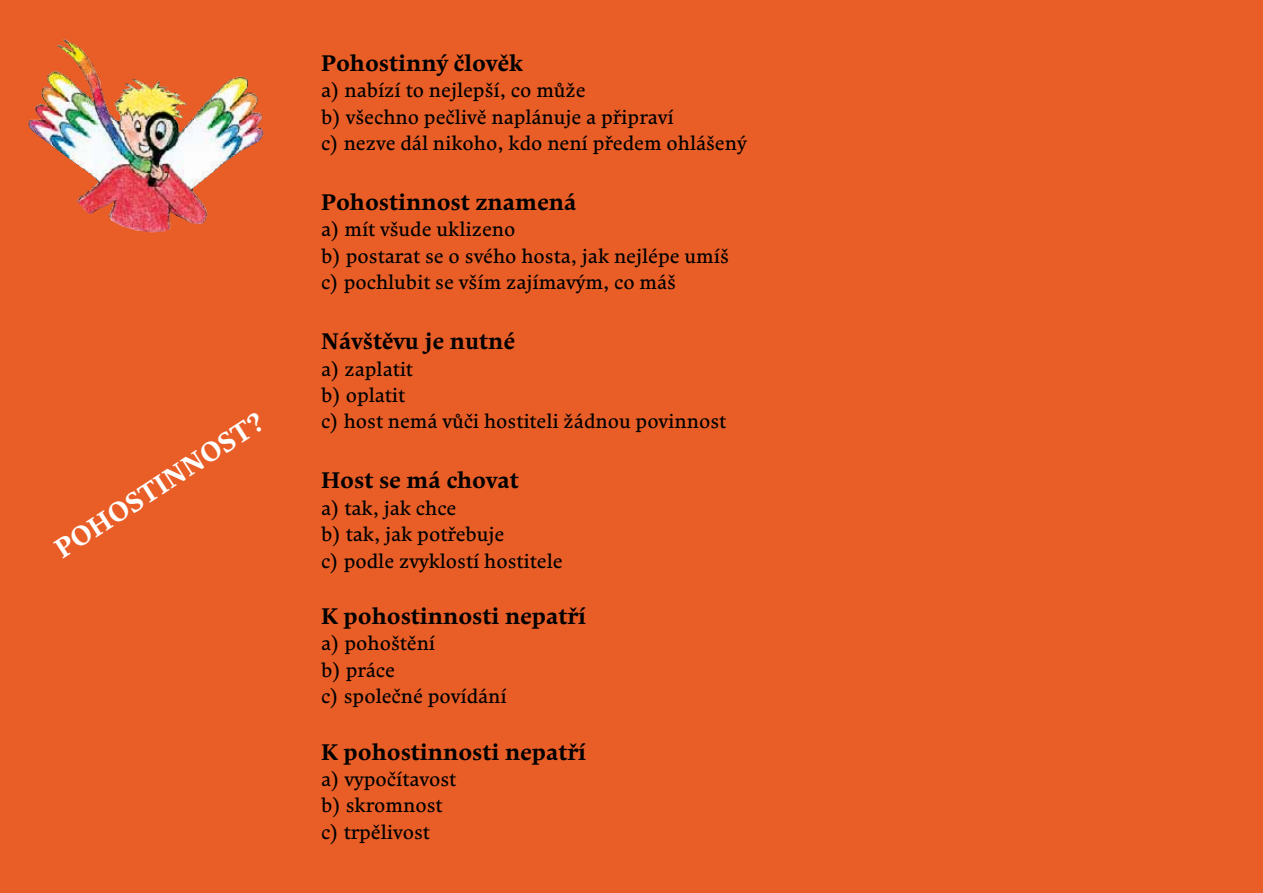
<style>
.page{position:relative;width:1263px;height:893px;background:#e95e27}
.page>*{position:absolute;margin:0;border:0;box-sizing:border-box;transform-origin:0 0}
.t1{font:700 27px "Comenia Serif Pro";color:#fff}
.t2{font:700 22.5px "Comenia Serif Pro";color:#000}
.t3{font:19.5px/26.4px "Comenia Serif Pro";color:#000}
</style>
<div class="page">
<img style="left:28px;top:39px;width:236px;height:193px">
<h1 class="t1" style="left:47px;top:535px;width:245px;rotate:-33deg">POHOSTINNOST?</h1>
<p class="t2" style="left:321px;top:47px;width:203px">Pohostinný člověk</p>
<p class="t3" style="left:321px;top:77px;width:427px">a) nabízí to nejlepší, co může<br>b) všechno pečlivě naplánuje a připraví<br>c) nezve dál nikoho, kdo není předem ohlášený</p>
<p class="t2" style="left:321px;top:186px;width:257px">Pohostinnost znamená</p>
<p class="t3" style="left:321px;top:216px;width:409px">a) mít všude uklizeno<br>b) postarat se o svého hosta, jak nejlépe umíš c) pochlubit se vším zajímavým, co máš</p>
<p class="t2" style="left:321px;top:325px;width:196px">Návštěvu je nutné</p>
<p class="t3" style="left:321px;top:355px;width:407px">a) zaplatit<br>b) oplatit<br>c) host nemá vůči hostiteli žádnou povinnost</p>
<p class="t2" style="left:321px;top:465px;width:199px">Host se má chovat</p>
<p class="t3" style="left:321px;top:495px;width:243px">a) tak, jak chce<br>b) tak, jak potřebuje<br>c) podle zvyklostí hostitele</p>
<p class="t2" style="left:321px;top:600px;width:267px">K pohostinnosti nepatří</p>
<p class="t3" style="left:321px;top:630px;width:187px">a) pohoštění<br>b) práce<br>c) společné povídání</p>
<p class="t2" style="left:321px;top:736px;width:267px">K pohostinnosti nepatří</p>
<p class="t3" style="left:321px;top:766px;width:137px">a) vypočítavost b) skromnost c) trpělivost</p>
</div>
